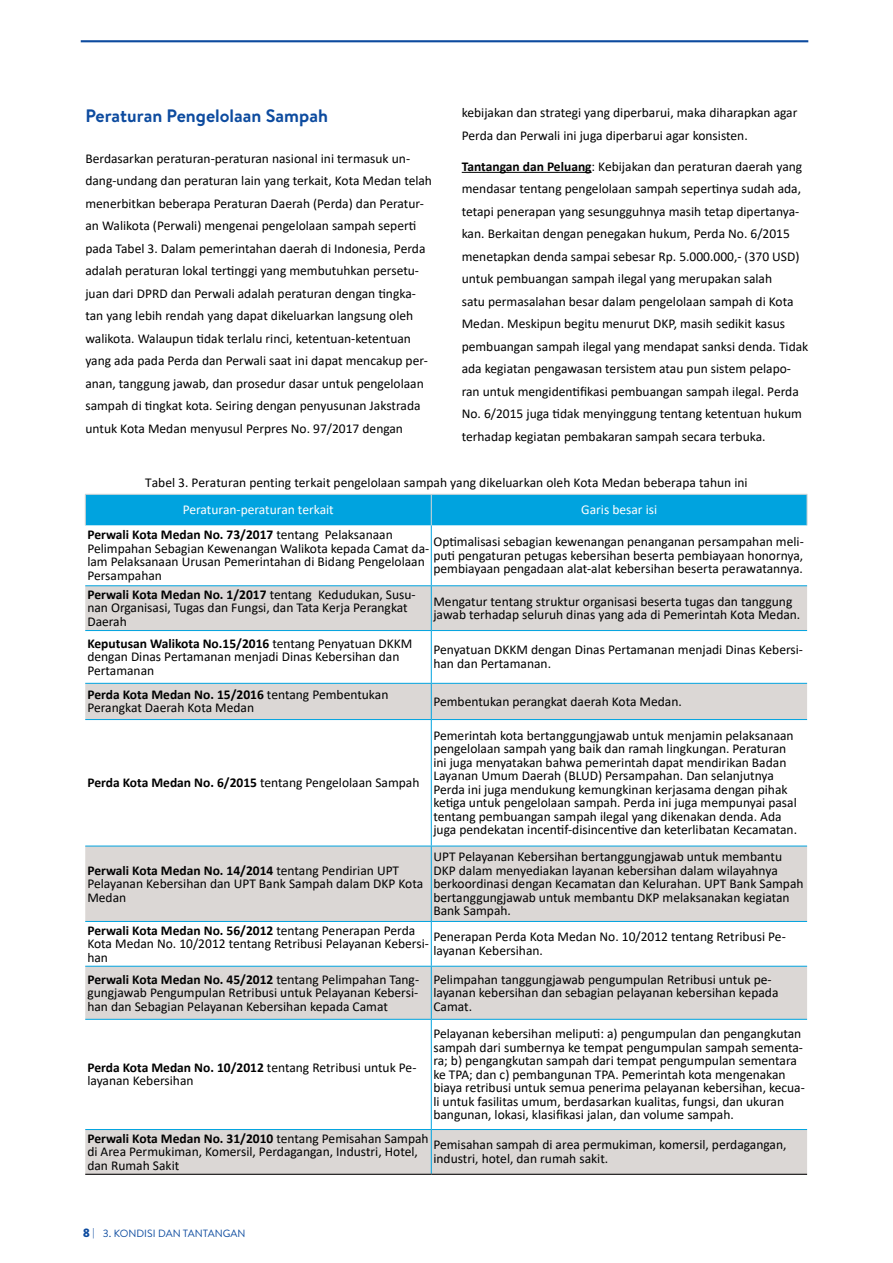
<style>
.page{position:relative;width:893px;height:1263px;background:#fff}
.page>*{position:absolute;margin:0;border:0;box-sizing:border-box;transform-origin:0 0}
.t1{font:700 18px "Brandon Text";color:#0d4b9f}
.t2{font:13.5px/13.5px "Calibri";color:#000}
.t3{font:13.5px "Calibri";color:#fff}
.t4{font:10.5px "Brandon Text";color:#0d4b9f}
.s1{font-weight:700}
.s2{font-weight:900;font-size:12px}
</style>
<div class="page">
<hr style="left:81px;top:40px;width:727px;height:2px;background:#0d4b9f">
<div style="left:86px;top:495px;width:721px;height:30px;background:#00a3df"></div>
<svg style="left:85px;top:586px;width:722px;height:588px"></svg>
<hr style="left:431px;top:525px;width:1px;height:60px;background:#00a3df">
<hr style="left:85px;top:585px;width:346px;height:1px;background:#00a3df">
<hr style="left:431px;top:585px;width:376px;height:1px;background:#00a3df">
<hr style="left:431px;top:586px;width:1px;height:44px;background:#00a3df">
<hr style="left:85px;top:630px;width:346px;height:1px;background:#00a3df">
<hr style="left:431px;top:630px;width:376px;height:1px;background:#00a3df">
<hr style="left:431px;top:631px;width:1px;height:52px;background:#00a3df">
<hr style="left:85px;top:683px;width:346px;height:1px;background:#00a3df">
<hr style="left:431px;top:683px;width:376px;height:1px;background:#00a3df">
<hr style="left:431px;top:684px;width:1px;height:35px;background:#00a3df">
<hr style="left:85px;top:719px;width:346px;height:1px;background:#00a3df">
<hr style="left:431px;top:719px;width:376px;height:1px;background:#00a3df">
<hr style="left:431px;top:720px;width:1px;height:126px;background:#00a3df">
<hr style="left:85px;top:846px;width:346px;height:1px;background:#00a3df">
<hr style="left:431px;top:846px;width:376px;height:1px;background:#00a3df">
<hr style="left:431px;top:846px;width:1px;height:75px;background:#00a3df">
<hr style="left:85px;top:921px;width:346px;height:1px;background:#00a3df">
<hr style="left:431px;top:921px;width:376px;height:1px;background:#00a3df">
<hr style="left:431px;top:922px;width:1px;height:44px;background:#00a3df">
<hr style="left:85px;top:966px;width:346px;height:1px;background:#00a3df">
<hr style="left:431px;top:966px;width:376px;height:1px;background:#00a3df">
<hr style="left:431px;top:967px;width:1px;height:52px;background:#00a3df">
<hr style="left:85px;top:1019px;width:346px;height:1px;background:#00a3df">
<hr style="left:431px;top:1019px;width:376px;height:1px;background:#00a3df">
<hr style="left:431px;top:1020px;width:1px;height:109px;background:#00a3df">
<hr style="left:85px;top:1129px;width:346px;height:1px;background:#00a3df">
<hr style="left:431px;top:1129px;width:376px;height:1px;background:#00a3df">
<hr style="left:431px;top:1130px;width:1px;height:44px;background:#00a3df">
<hr style="left:431px;top:494px;width:1px;height:31px;background:#dbd7d5">
<hr style="left:85px;top:494px;width:346px;height:1px;background:#dbd7d5">
<hr style="left:85px;top:494px;width:1px;height:31px;background:#dbd7d5">
<hr style="left:431px;top:494px;width:376px;height:1px;background:#dbd7d5">
<hr style="left:807px;top:494px;width:1px;height:31px;background:#dbd7d5">
<hr style="left:85px;top:1174px;width:346px;height:1px;background:#000">
<hr style="left:431px;top:1174px;width:376px;height:1px;background:#000">
<hr style="left:462px;top:172px;width:130px;height:1px;background:#000">
<h1 class="t1" style="left:85px;top:103px;width:244px">Peraturan Pengelolaan Sampah</h1>
<p class="t2" style="left:85px;top:147px;width:348px;line-height:22.5px">Berdasarkan peraturan-peraturan nasional ini termasuk un&shy;dang-undang dan peraturan lain yang terkait, Kota Medan telah menerbitkan beberapa Peraturan Daerah (Perda) dan Peratur&shy;an Walikota (Perwali) mengenai pengelolaan sampah seperti pada Tabel 3. Dalam pemerintahan daerah di Indonesia, Perda adalah peraturan lokal tertinggi yang membutuhkan persetu&shy;juan dari DPRD dan Perwali adalah peraturan dengan tingka&shy;tan yang lebih rendah yang dapat dikeluarkan langsung oleh walikota. Walaupun tidak terlalu rinci, ketentuan-ketentuan yang ada pada Perda dan Perwali saat ini dapat mencakup per&shy;anan, tanggung jawab, dan prosedur dasar untuk pengelolaan sampah di tingkat kota. Seiring dengan penyusunan Jakstrada untuk Kota Medan menyusul Perpres No. 97/2017 dengan</p>
<p class="t2" style="left:462px;top:101px;width:337px;line-height:22.5px">kebijakan dan strategi yang diperbarui, maka diharapkan agar<br>Perda dan Perwali ini juga diperbarui agar konsisten.</p>
<p class="t2" style="left:462px;top:155px;width:348px;line-height:22.5px"><span class="s1">Tantangan dan Peluang</span>: Kebijakan dan peraturan daerah yang mendasar tentang pengelolaan sampah sepertinya sudah ada, tetapi penerapan yang sesungguhnya masih tetap dipertanya&shy;kan. Berkaitan dengan penegakan hukum, Perda No. 6/2015 menetapkan denda sampai sebesar Rp. 5.000.000,- (370 USD) untuk pembuangan sampah ilegal yang merupakan salah<br>satu permasalahan besar dalam pengelolaan sampah di Kota Medan. Meskipun begitu menurut DKP, masih sedikit kasus pembuangan sampah ilegal yang mendapat sanksi denda. Tidak ada kegiatan pengawasan tersistem atau pun sistem pelapo&shy;ran untuk mengidentifikasi pembuangan sampah ilegal. Perda No. 6/2015 juga tidak menyinggung tentang ketentuan hukum terhadap kegiatan pembakaran sampah secara terbuka.</p>
<p class="t2" style="left:145px;top:476px;width:604px">Tabel 3. Peraturan penting terkait pengelolaan sampah yang dikeluarkan oleh Kota Medan beberapa tahun ini</p>
<p class="t3" style="left:183px;top:500px;width:152px">Peraturan-peraturan terkait</p>
<p class="t3" style="left:581px;top:500px;width:77px">Garis besar isi</p>
<p class="t2" style="left:87px;top:528px;width:343px"><span class="s1">Perwali Kota Medan No. 73/2017</span> tentang Pelaksanaan Pelimpahan Sebagian Kewenangan Walikota kepada Camat da&shy;lam Pelaksanaan Urusan Pemerintahan di Bidang Pengelolaan Persampahan</p>
<p class="t2" style="left:433px;top:534px;width:372px;text-align:justify">Optimalisasi sebagian kewenangan penanganan persampahan meli&shy;puti pengaturan petugas kebersihan beserta pembiayaan honornya, pembiayaan pengadaan alat-alat kebersihan beserta perawatannya.</p>
<p class="t2" style="left:87px;top:587px;width:330px"><span class="s1">Perwali Kota Medan No. 1/2017</span> tentang Kedudukan, Susu&shy;nan Organisasi, Tugas dan Fungsi, dan Tata Kerja Perangkat<br>Daerah</p>
<p class="t2" style="left:433px;top:594px;width:368px">Mengatur tentang struktur organisasi beserta tugas dan tanggung jawab terhadap seluruh dinas yang ada di Pemerintah Kota Medan.</p>
<p class="t2" style="left:87px;top:636px;width:327px"><span class="s1">Keputusan Walikota No.15/2016</span> tentang Penyatuan DKKM dengan Dinas Pertamanan menjadi Dinas Kebersihan dan<br>Pertamanan</p>
<p class="t2" style="left:433px;top:643px;width:371px">Penyatuan DKKM dengan Dinas Pertamanan menjadi Dinas Kebersi&shy;han dan Pertamanan.</p>
<p class="t2" style="left:87px;top:687px;width:303px"><span class="s1">Perda Kota Medan No. 15/2016</span> tentang Pembentukan<br>Perangkat Daerah Kota Medan</p>
<p class="t2" style="left:433px;top:694px;width:250px">Pembentukan perangkat daerah Kota Medan.</p>
<p class="t2" style="left:87px;top:775px;width:334px"><span class="s1">Perda Kota Medan No. 6/2015</span> tentang Pengelolaan Sampah</p>
<p class="t2" style="left:87px;top:863px;width:337px"><span class="s1">Perwali Kota Medan No. 14/2014</span> tentang Pendirian UPT<br>Pelayanan Kebersihan dan UPT Bank Sampah dalam DKP Kota<br>Medan</p>
<p class="t2" style="left:433px;top:728px;width:365px">Pemerintah kota bertanggungjawab untuk menjamin pelaksanaan pengelolaan sampah yang baik dan ramah lingkungan. Peraturan ini juga menyatakan bahwa pemerintah dapat mendirikan Badan Layanan Umum Daerah (BLUD) Persampahan. Dan selanjutnya Perda ini juga mendukung kemungkinan kerjasama dengan pihak ketiga untuk pengelolaan sampah. Perda ini juga mempunyai pasal tentang pembuangan sampah ilegal yang dikenakan denda. Ada juga pendekatan incentif-disincentive dan keterlibatan Kecamatan.</p>
<p class="t2" style="left:433px;top:849px;width:372px">UPT Pelayanan Kebersihan bertanggungjawab untuk membantu DKP dalam menyediakan layanan kebersihan dalam wilayahnya berkoordinasi dengan Kecamatan dan Kelurahan. UPT Bank Sampah bertanggungjawab untuk membantu DKP melaksanakan kegiatan Bank Sampah.</p>
<p class="t2" style="left:87px;top:923px;width:343px"><span class="s1">Perwali Kota Medan No. 56/2012</span> tentang Penerapan Perda<br>Kota Medan No. 10/2012 tentang Retribusi Pelayanan Kebersi&shy;han</p>
<p class="t2" style="left:433px;top:930px;width:354px">Penerapan Perda Kota Medan No. 10/2012 tentang Retribusi Pe&shy;layanan Kebersihan.</p>
<p class="t2" style="left:87px;top:972px;width:333px;text-align:justify"><span class="s1">Perwali Kota Medan No. 45/2012</span> tentang Pelimpahan Tang&shy;gungjawab Pengumpulan Retribusi untuk Pelayanan Kebersi&shy;han dan Sebagian Pelayanan Kebersihan kepada Camat</p>
<p class="t2" style="left:433px;top:972px;width:347px">Pelimpahan tanggungjawab pengumpulan Retribusi untuk pe&shy;layanan kebersihan dan sebagian pelayanan kebersihan kepada<br>Camat.</p>
<p class="t2" style="left:87px;top:1060px;width:331px"><span class="s1">Perda Kota Medan No. 10/2012</span> tentang Retribusi untuk Pe&shy;layanan Kebersihan</p>
<p class="t2" style="left:433px;top:1026px;width:373px">Pelayanan kebersihan meliputi: a) pengumpulan dan pengangkutan sampah dari sumbernya ke tempat pengumpulan sampah sementa&shy;ra; b) pengangkutan sampah dari tempat pengumpulan sementara ke TPA; dan c) pembangunan TPA. Pemerintah kota mengenakan biaya retribusi untuk semua penerima pelayanan kebersihan, kecua&shy;li untuk fasilitas umum, berdasarkan kualitas, fungsi, dan ukuran bangunan, lokasi, klasifikasi jalan, dan volume sampah.</p>
<p class="t2" style="left:87px;top:1131px;width:343px"><span class="s1">Perwali Kota Medan No. 31/2010</span> tentang Pemisahan Sampah di Area Permukiman, Komersil, Perdagangan, Industri, Hotel, dan Rumah Sakit</p>
<p class="t2" style="left:433px;top:1138px;width:355px">Pemisahan sampah di area permukiman, komersil, perdagangan, industri, hotel, dan rumah sakit.</p>
<p class="t4" style="left:83px;top:1226px;width:164px"><span class="s2">8</span> | 3. KONDISI DAN TANTANGAN</p>
</div>
